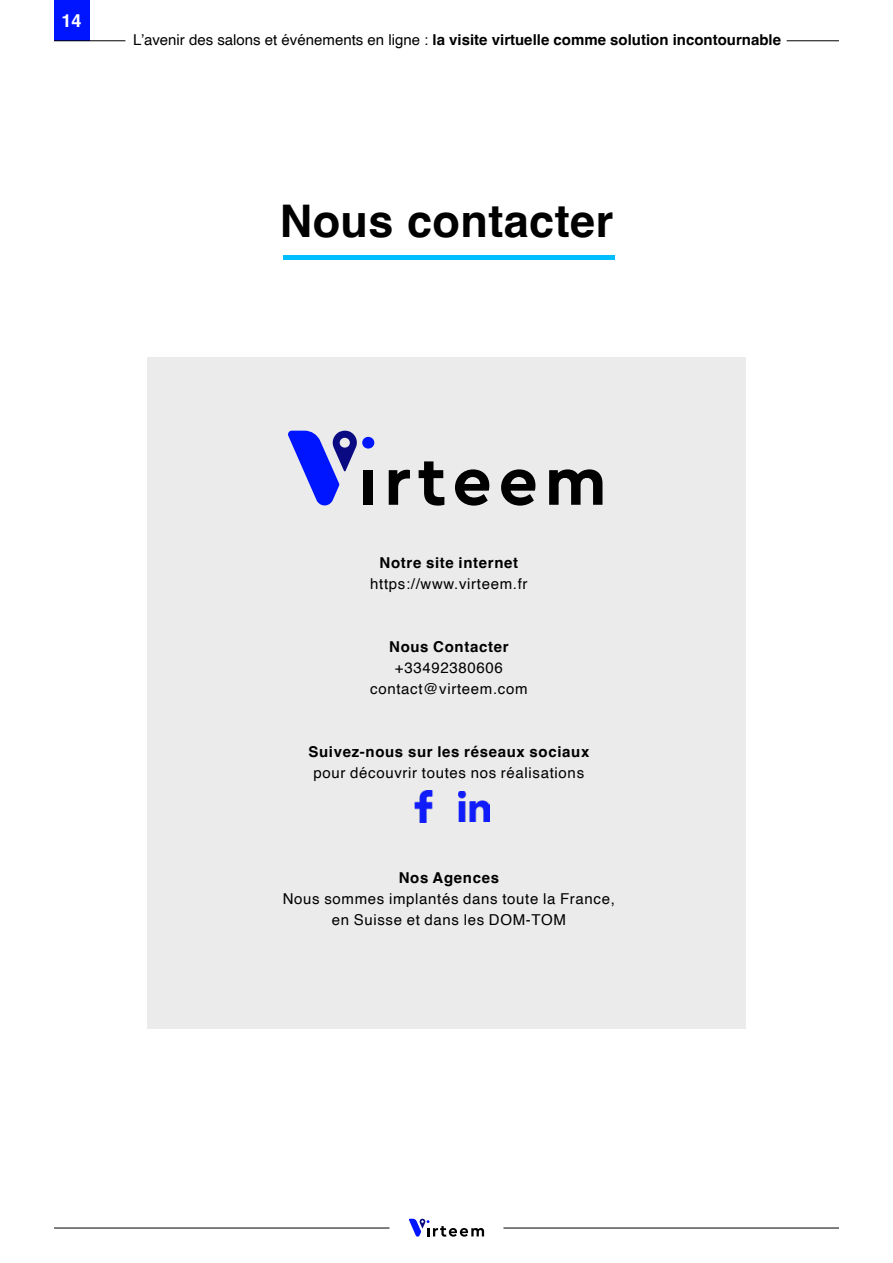
<style>
.page{position:relative;width:893px;height:1263px;background:#fff}
.page>*{position:absolute;margin:0;border:0;box-sizing:border-box;transform-origin:0 0}
.t1{font:700 45px "Helvetica";letter-spacing:.01em;color:#000}
.t2{font:700 18px "Helvetica";color:#fff}
.t3{font:15px/21px "Helvetica";letter-spacing:.045em;color:#000;text-align:center}
.t4{font:700 15px "Helvetica";color:#000}
.t5{font:700 15px "Helvetica";letter-spacing:.045em;color:#000}
.s1{font-weight:400}
</style>
<div class="page">
<div style="left:147px;top:357px;width:599px;height:672px;background:#ebebeb"></div>
<hr style="left:283px;top:255px;width:332px;height:4px;background:#00beff">
<div style="left:54px;top:0;width:35px;height:41px;background:#0015ff"></div>
<hr style="left:503px;top:1227px;width:336px;height:1px;background:#000">
<svg style="left:409px;top:1219px;width:75px;height:18px"></svg>
<hr style="left:54px;top:1227px;width:335px;height:1px;background:#000">
<hr style="left:54px;top:40px;width:71px;height:1px;background:#000">
<hr style="left:787px;top:40px;width:52px;height:1px;background:#000">
<div style="left:364px;top:470px;width:9px;height:35px;background:#000"></div>
<svg style="left:389px;top:470px;width:21px;height:35px"></svg>
<svg style="left:419px;top:461px;width:25px;height:45px"></svg>
<svg style="left:455px;top:469px;width:34px;height:37px"></svg>
<svg style="left:501px;top:469px;width:34px;height:37px"></svg>
<svg style="left:549px;top:469px;width:53px;height:36px"></svg>
<svg style="left:288px;top:431px;width:69px;height:74px"></svg>
<div style="left:362px;top:437px;width:12px;height:11px;background:#0015ff;border-radius:50%"></div>
<img style="left:414px;top:790px;width:19px;height:32px">
<img style="left:459px;top:792px;width:31px;height:29px">
<p class="t2" style="left:62px;top:10px;width:22px">14</p>
<p class="t4" style="left:133px;top:31px;width:649px"><span class="s1">L’avenir des salons et événements en ligne :</span> la visite virtuelle comme solution incontournable</p>
<h1 class="t1" style="left:280px;top:194px;width:335px">Nous contacter</h1>
<p class="t5" style="left:380px;top:554px;width:140px">Notre site internet</p>
<p class="t3" style="left:370px;top:574px;width:159px">https://www.virteem.fr</p>
<p class="t5" style="left:389px;top:638px;width:121px">Nous Contacter</p>
<p class="t3" style="left:370px;top:658px;width:159px">+33492380606 contact@virteem.com</p>
<p class="t5" style="left:308px;top:743px;width:283px">Suivez-nous sur les réseaux sociaux</p>
<p class="t3" style="left:314px;top:763px;width:272px">pour découvrir toutes nos réalisations</p>
<p class="t5" style="left:399px;top:869px;width:102px">Nos Agences</p>
<p class="t3" style="left:283px;top:889px;width:334px">Nous sommes implantés dans toute la France, en Suisse et dans les DOM-TOM</p>
</div>
